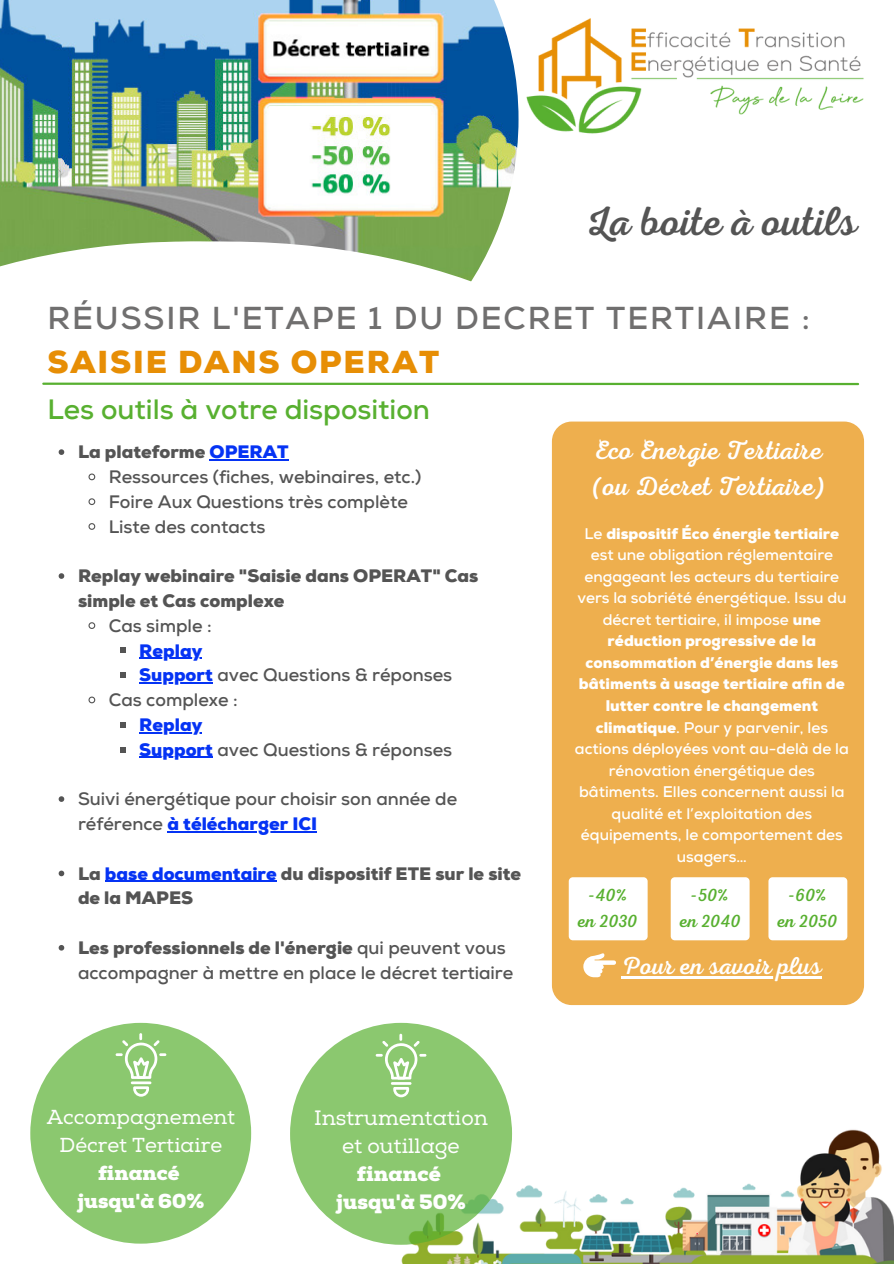
<style>
.page{position:relative;width:894px;height:1264px;background:#fff}
.page>*{position:absolute;margin:0;border:0;box-sizing:border-box;transform-origin:0 0}
.t1{font:41.1px "Nexa Script";color:#545454}
.t2{font:700 31.65px "Nexa";letter-spacing:.06em;color:#706f6f}
.t3{font:900 31.65px "Nexa";letter-spacing:.06em;color:#e78e05}
.t4{font:700 27.9px "Nexa";color:#58b030}
.t5{font:26.4px/36px "Nexa Script";color:#fff}
.t6{font:24.75px "Nexa Script";color:#fff}
.t7{font:20.7px/28.2px "Nexa Slab";color:#fff;text-align:center}
.t8{font:900 20.7px/28.2px "Nexa Slab";color:#fff;text-align:center}
.t9{font:20.25px/28.2px "Nexa Slab";color:#fff;text-align:center}
.t10{font:900 20.25px/28.2px "Nexa Slab";color:#fff;text-align:center}
.t11{font:18.6px/26.1px "Nexa Script";color:#58b030;text-align:center}
.t12{font:700 18px/24.8px "Nexa";color:#545454}
.t13{font:900 18px/24.8px "Nexa";color:#545454}
.t14{font:900 18px "Nexa";color:#0533f4}
.t15{font:700 15.45px/21.6px "Nexa";color:#fff;text-align:center}
.s1{font-weight:900}
.s2{font-weight:900;color:#0533f4}
.s3{color:#0533f4}
</style>
<div class="page">
<img style="left:0;top:0;width:518px;height:241px">
<svg style="left:0;top:241px;width:671px;height:512px"></svg>
<img style="left:518px;top:18px;width:346px;height:117px">
<hr style="left:43px;top:382px;width:814px;height:3px;background:#58b030">
<img style="left:30px;top:951px;width:863px;height:312px">
<div style="left:30px;top:1022px;width:221px;height:221px;background:#8bc86f;border-radius:50%"></div>
<svg style="left:59px;top:449px;width:5px;height:6px"></svg>
<hr style="left:209px;top:459px;width:79px;height:1px;background:#0533f4">
<svg style="left:88px;top:472px;width:8px;height:9px"></svg>
<svg style="left:88px;top:497px;width:8px;height:9px"></svg>
<svg style="left:88px;top:522px;width:8px;height:8px"></svg>
<svg style="left:59px;top:573px;width:5px;height:6px"></svg>
<svg style="left:88px;top:621px;width:8px;height:9px"></svg>
<svg style="left:121px;top:647px;width:5px;height:6px"></svg>
<svg style="left:139px;top:657px;width:13px;height:2px"></svg>
<hr style="left:152px;top:657px;width:50px;height:2px;background:#0533f4">
<svg style="left:121px;top:672px;width:5px;height:6px"></svg>
<svg style="left:139px;top:682px;width:12px;height:1px"></svg>
<hr style="left:151px;top:682px;width:62px;height:1px;background:#0533f4">
<svg style="left:88px;top:695px;width:8px;height:9px"></svg>
<svg style="left:121px;top:722px;width:5px;height:5px"></svg>
<svg style="left:139px;top:732px;width:13px;height:1px"></svg>
<hr style="left:152px;top:732px;width:50px;height:1px;background:#0533f4">
<svg style="left:121px;top:746px;width:5px;height:6px"></svg>
<hr style="left:139px;top:756px;width:74px;height:2px;background:#0533f4">
<svg style="left:59px;top:796px;width:5px;height:6px"></svg>
<hr style="left:167px;top:831px;width:150px;height:1px;background:#0533f4">
<svg style="left:59px;top:870px;width:5px;height:6px"></svg>
<hr style="left:105px;top:880px;width:172px;height:1px;background:#0533f4">
<svg style="left:59px;top:945px;width:5px;height:5px"></svg>
<div style="left:551px;top:421px;width:312px;height:584px;background:#eeaf4e;border-radius:20px"></div>
<div style="left:568px;top:877px;width:79px;height:63px;background:#fff;border-radius:4px"></div>
<div style="left:670px;top:877px;width:79px;height:63px;background:#fff;border-radius:4px"></div>
<div style="left:768px;top:877px;width:79px;height:63px;background:#fff;border-radius:4px"></div>
<hr style="left:621px;top:976px;width:200px;height:2px;background:#fff">
<svg style="left:583px;top:953px;width:33px;height:24px"></svg>
<div style="left:290px;top:1022px;width:222px;height:222px;background:#8bc86f;border-radius:50%"></div>
<hr style="left:391px;top:1082px;width:20px;height:2px;background:#fff">
<svg style="left:393px;top:1087px;width:16px;height:10px"></svg>
<svg style="left:375px;top:1033px;width:51px;height:46px"></svg>
<hr style="left:131px;top:1081px;width:20px;height:3px;background:#fff">
<svg style="left:133px;top:1086px;width:16px;height:10px"></svg>
<svg style="left:116px;top:1033px;width:50px;height:45px"></svg>
<h1 class="t1" style="left:585px;top:198px;width:273px">La boite à outils</h1>
<h2 class="t2" style="left:47px;top:300px;width:763px">RÉUSSIR L'ETAPE 1 DU DECRET TERTIAIRE :</h2>
<h2 class="t3" style="left:47px;top:344px;width:393px">SAISIE DANS OPERAT</h2>
<h3 class="t4" style="left:47px;top:393px;width:384px">Les outils à votre disposition</h3>
<p class="t12" style="left:109px;top:440px;width:314px;text-indent:-31px"><span class="s1">La plateforme</span> <span class="s2">OPERAT<br></span>Ressources (fiches, webinaires, etc.)<br>Foire Aux Questions très complète<br>Liste des contacts</p>
<p class="t13" style="left:78px;top:564px;width:402px">Replay webinaire "Saisie dans OPERAT" Cas simple et Cas complexe</p>
<p class="t12" style="left:109px;top:613px;width:104px">Cas simple :</p>
<p class="t14" style="left:139px;top:639px;width:64px">Replay</p>
<p class="t12" style="left:139px;top:663px;width:314px"><span class="s2">Support</span> avec Questions &amp; réponses</p>
<p class="t12" style="left:109px;top:688px;width:131px">Cas complexe :</p>
<p class="t12" style="left:139px;top:713px;width:314px"><span class="s2">Replay<br>Support</span> avec Questions &amp; réponses</p>
<p class="t12" style="left:78px;top:787px;width:380px">Suivi énergétique pour choisir son année de référence <span class="s2">à télécharger ICI</span></p>
<p class="t13" style="left:78px;top:861px;width:444px">La <span class="s3">base documentaire</span> du dispositif ETE sur le site de la MAPES</p>
<p class="t12" style="left:78px;top:936px;width:436px"><span class="s1">Les professionnels de l'énergie</span> qui peuvent vous accompagner à mettre en place le décret tertiaire</p>
<h3 class="t5" style="left:590px;top:433px;width:236px">Eco Energie Tertiaire (ou Décret Tertiaire)</h3>
<p class="t15" style="left:575px;top:523px;width:275px">Le <span class="s1">dispositif Éco énergie tertiaire </span>est une obligation réglementaire engageant les acteurs du tertiaire vers la sobriété énergétique. Issu du décret tertiaire, il impose <span class="s1">une réduction progressive de la consommation d’énergie dans les bâtiments à usage tertiaire afin de lutter contre le changement climatique</span>. Pour y parvenir, les actions déployées vont au-delà de la rénovation énergétique des bâtiments. Elles concernent aussi la qualité et l’exploitation des équipements, le comportement des usagers…</p>
<p class="t11" style="left:577px;top:882px;width:61px">-40% en 2030</p>
<p class="t11" style="left:679px;top:882px;width:62px">-50% en 2040</p>
<p class="t11" style="left:777px;top:882px;width:61px">-60% en 2050</p>
<h3 class="t6" style="left:621px;top:951px;width:202px">Pour en savoir plus</h3>
<h3 class="t9" style="left:47px;top:1103px;width:190px">Accompagnement<br>Décret Tertiaire</h3>
<h3 class="t10" style="left:78px;top:1159px;width:128px">financé jusqu'à 60%</h3>
<h3 class="t7" style="left:314px;top:1103px;width:175px">Instrumentation et outillage</h3>
<h3 class="t8" style="left:336px;top:1160px;width:131px">financé jusqu'à 50%</h3>
</div>
